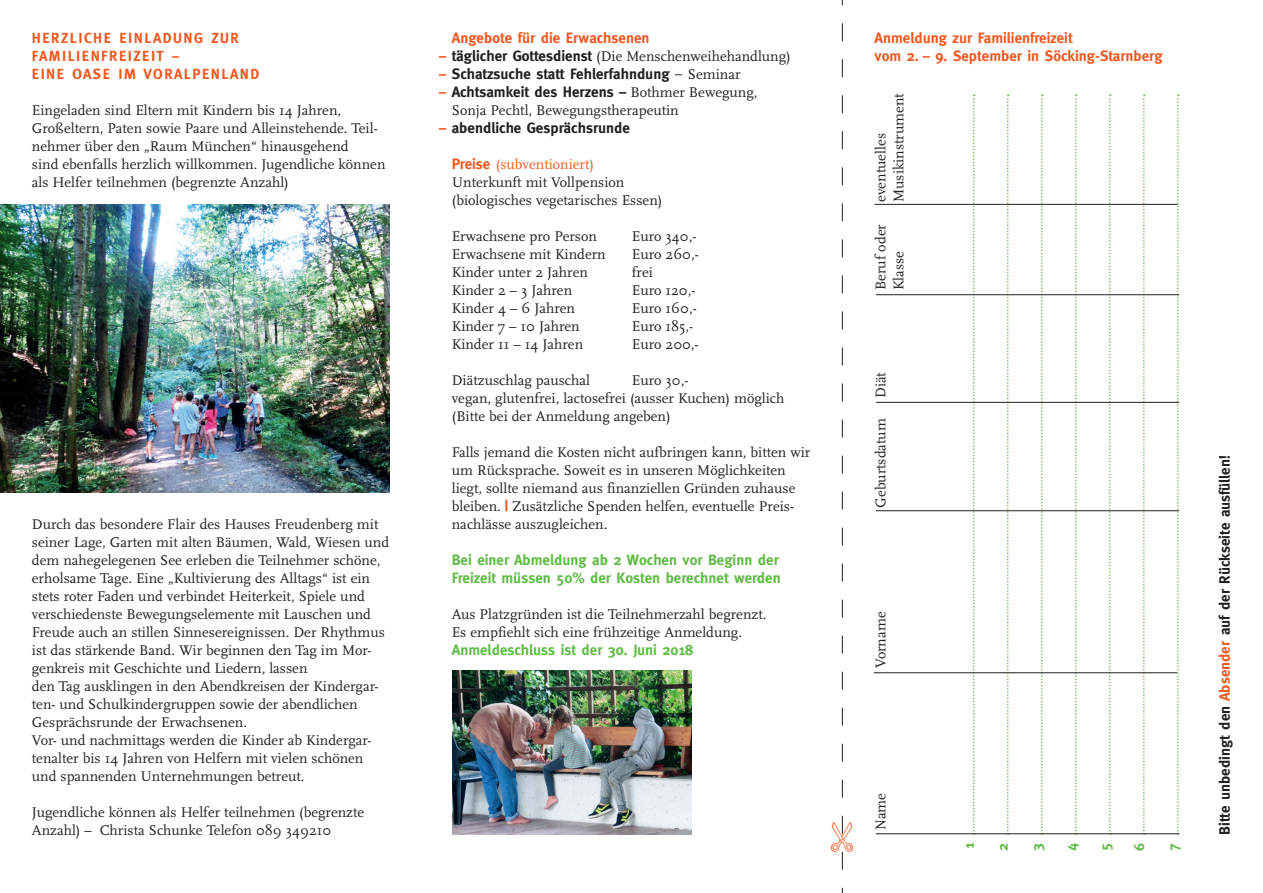
<style>
.page{position:relative;width:1263px;height:893px;background:#fff}
.page>*{position:absolute;margin:0;border:0;box-sizing:border-box;transform-origin:0 0}
.t1{font:700 15px "Meta";color:#231f20}
.t2{font:700 15px/18px "Meta";color:#60bb46}
.t3{font:700 15px/18px "Meta";color:#f15921}
.t4{font:14.7px/18px "Scala";color:#231f20}
.t5{font:700 14.7px/18px "Meta";letter-spacing:.1em;color:#f15921}
.t6{font:700 14.7px "Meta";color:#60bb46}
.s1{font-family:"Meta";font-weight:700;font-size:15px;color:#f15921}
.s2{font-family:"Meta";font-weight:700;font-size:15px}
.s3{color:#f15921}
.s4{font-weight:400}
.s5{font-family:"Scala";font-weight:400;font-size:14.7px}
</style>
<div class="page">
<img style="left:0;top:205px;width:389px;height:288px">
<img style="left:453px;top:671px;width:238px;height:164px">
<svg style="left:973px;top:94px;width:2px;height:738px"></svg>
<svg style="left:1007px;top:94px;width:2px;height:738px"></svg>
<svg style="left:1041px;top:94px;width:2px;height:738px"></svg>
<svg style="left:1075px;top:94px;width:2px;height:738px"></svg>
<svg style="left:1109px;top:94px;width:2px;height:738px"></svg>
<svg style="left:1143px;top:94px;width:2px;height:738px"></svg>
<svg style="left:1177px;top:94px;width:2px;height:738px"></svg>
<hr style="left:874px;top:204px;width:304px;height:1px;background:#231f20">
<hr style="left:876px;top:833px;width:303px;height:1px;background:#231f20">
<hr style="left:874px;top:672px;width:303px;height:1px;background:#231f20">
<hr style="left:876px;top:510px;width:303px;height:1px;background:#231f20">
<hr style="left:876px;top:294px;width:303px;height:1px;background:#231f20">
<hr style="left:876px;top:402px;width:303px;height:1px;background:#231f20">
<svg style="left:841px;top:0;width:2px;height:893px"></svg>
<p class="t5" style="left:32px;top:28px;width:229px">HERZLICHE EINLADUNG ZUR<br>FAMILIENFREIZEIT –<br>EINE OASE IM VORALPENLAND</p>
<p class="t4" style="left:32px;top:101px;width:355px">Eingeladen sind Eltern mit Kindern bis 14 Jahren, Großeltern, Paten sowie Paare und Alleinstehende. Teil&shy;nehmer über den „Raum München“ hinausgehend<br>sind ebenfalls herzlich willkommen. Jugendliche können als Helfer teilnehmen (begrenzte Anzahl)</p>
<p class="t4" style="left:32px;top:515px;width:359px">Durch das besondere Flair des Hauses Freudenberg mit seiner Lage, Garten mit alten Bäumen, Wald, Wiesen und dem nahegelegenen See erleben die Teilnehmer schöne, erholsame Tage. Eine „Kultivierung des Alltags“ ist ein stets roter Faden und verbindet Heiterkeit, Spiele und verschiedenste Bewegungselemente mit Lauschen und Freude auch an stillen Sinnesereignissen. Der Rhythmus ist das stärkende Band. Wir beginnen den Tag im Mor&shy;genkreis mit Geschichte und Liedern, lassen<br>den Tag ausklingen in den Abendkreisen der Kindergar&shy;ten- und Schulkindergruppen sowie der abendlichen Gesprächsrunde der Erwachsenen.<br>Vor- und nachmittags werden die Kinder ab Kindergar&shy;tenalter bis 14 Jahren von Helfern mit vielen schönen und spannenden Unternehmungen betreut.</p>
<p class="t4" style="left:32px;top:803px;width:334px">Jugendliche können als Helfer teilnehmen (begrenzte<br>Anzahl) – Christa Schunke Telefon 089 349210</p>
<p class="t3" style="left:452px;top:28px;width:199px">Angebote für die Erwachsenen</p>
<p class="t4" style="left:439px;top:47px;width:353px"><span class="s1">–</span> <span class="s2">täglicher Gottesdienst</span> (Die Menschenweihehandlung)</p>
<p class="t1" style="left:439px;top:65px;width:303px"><span class="s3">–</span> Schatzsuche statt Fehlerfahndung <span class="s4">–</span> <span class="s5">Seminar</span></p>
<p class="t1" style="left:439px;top:83px;width:320px"><span class="s3">–</span> Achtsamkeit des Herzens – <span class="s5">Bothmer Bewegung,</span></p>
<p class="t4" style="left:452px;top:101px;width:228px">Sonja Pechtl, Bewegungstherapeutin</p>
<p class="t1" style="left:439px;top:119px;width:192px"><span class="s3">–</span> abendliche Gesprächsrunde</p>
<p class="t4" style="left:452px;top:155px;width:212px"><span class="s1">Preise</span> <span class="s3">(subventioniert)<br></span>Unterkunft mit Vollpension (biologisches vegetarisches Essen)</p>
<p class="t4" style="left:452px;top:227px;width:147px">Erwachsene pro Person</p>
<p class="t4" style="left:632px;top:227px;width:66px">Euro 340,-</p>
<p class="t4" style="left:452px;top:245px;width:155px">Erwachsene mit Kindern</p>
<p class="t4" style="left:632px;top:245px;width:68px">Euro 260,-</p>
<p class="t4" style="left:452px;top:263px;width:138px">Kinder unter 2 Jahren</p>
<p class="t4" style="left:632px;top:263px;width:23px">frei</p>
<p class="t4" style="left:452px;top:281px;width:122px">Kinder 2 – 3 Jahren</p>
<p class="t4" style="left:632px;top:281px;width:65px">Euro 120,-</p>
<p class="t4" style="left:452px;top:299px;width:125px">Kinder 4 – 6 Jahren</p>
<p class="t4" style="left:632px;top:299px;width:66px">Euro 160,-</p>
<p class="t4" style="left:452px;top:317px;width:129px">Kinder 7 – 10 Jahren</p>
<p class="t4" style="left:632px;top:317px;width:63px">Euro 185,-</p>
<p class="t4" style="left:452px;top:335px;width:133px">Kinder 11 – 14 Jahren</p>
<p class="t4" style="left:632px;top:335px;width:68px">Euro 200,-</p>
<p class="t4" style="left:452px;top:371px;width:140px">Diätzuschlag pauschal</p>
<p class="t4" style="left:452px;top:371px;width:334px;text-indent:180px">Euro 30,-<br>vegan, glutenfrei, lactosefrei (ausser Kuchen) möglich (Bitte bei der Anmeldung angeben)</p>
<p class="t4" style="left:452px;top:443px;width:360px">Falls jemand die Kosten nicht aufbringen kann, bitten wir um Rücksprache. Soweit es in unseren Möglichkeiten liegt, sollte niemand aus finanziellen Gründen zuhause bleiben. <span class="s1">|</span> Zusätzliche Spenden helfen, eventuelle Preis&shy;nachlässe auszugleichen.</p>
<p class="t2" style="left:452px;top:550px;width:330px">Bei einer Abmeldung ab 2 Wochen vor Beginn der<br>Freizeit müssen 50% der Kosten berechnet werden</p>
<p class="t4" style="left:452px;top:605px;width:316px">Aus Platzgründen ist die Teilnehmerzahl begrenzt.<br>Es empfiehlt sich eine frühzeitige Anmeldung.</p>
<p class="t2" style="left:452px;top:640px;width:243px">Anmeldeschluss ist der 30. Juni 2018</p>
<p class="t3" style="left:875px;top:28px;width:289px">Anmeldung zur Familienfreizeit<br>vom 2. – 9. September in Söcking-Starnberg</p>
<p class="t4" style="left:890px;top:202px;width:110px;rotate:-90deg">Musikinstrument</p>
<p class="t4" style="left:872px;top:202px;width:70px;rotate:-90deg">eventuelles</p>
<p class="t4" style="left:872px;top:290px;width:68px;rotate:-90deg">Beruf oder</p>
<p class="t4" style="left:890px;top:290px;width:41px;rotate:-90deg">Klasse</p>
<p class="t4" style="left:872px;top:398px;width:28px;rotate:-90deg">Diät</p>
<p class="t4" style="left:872px;top:508px;width:91px;rotate:-90deg">Geburtsdatum</p>
<p class="t4" style="left:872px;top:668px;width:58px;rotate:-90deg">Vorname</p>
<p class="t4" style="left:872px;top:830px;width:39px;rotate:-90deg">Name</p>
<p class="t6" style="left:960px;top:849px;width:8px;rotate:-90deg">1</p>
<p class="t6" style="left:994px;top:851px;width:9px;rotate:-90deg">2</p>
<p class="t6" style="left:1028px;top:851px;width:9px;rotate:-90deg">3</p>
<p class="t6" style="left:1062px;top:851px;width:9px;rotate:-90deg">4</p>
<p class="t6" style="left:1096px;top:851px;width:9px;rotate:-90deg">5</p>
<p class="t6" style="left:1130px;top:851px;width:9px;rotate:-90deg">6</p>
<p class="t6" style="left:1164px;top:851px;width:9px;rotate:-90deg">7</p>
<p class="t1" style="left:1216px;top:835px;width:381px;rotate:-90deg">Bitte unbedingt den <span class="s3">Absender</span> auf der Rückseite ausfüllen!</p>
</div>
